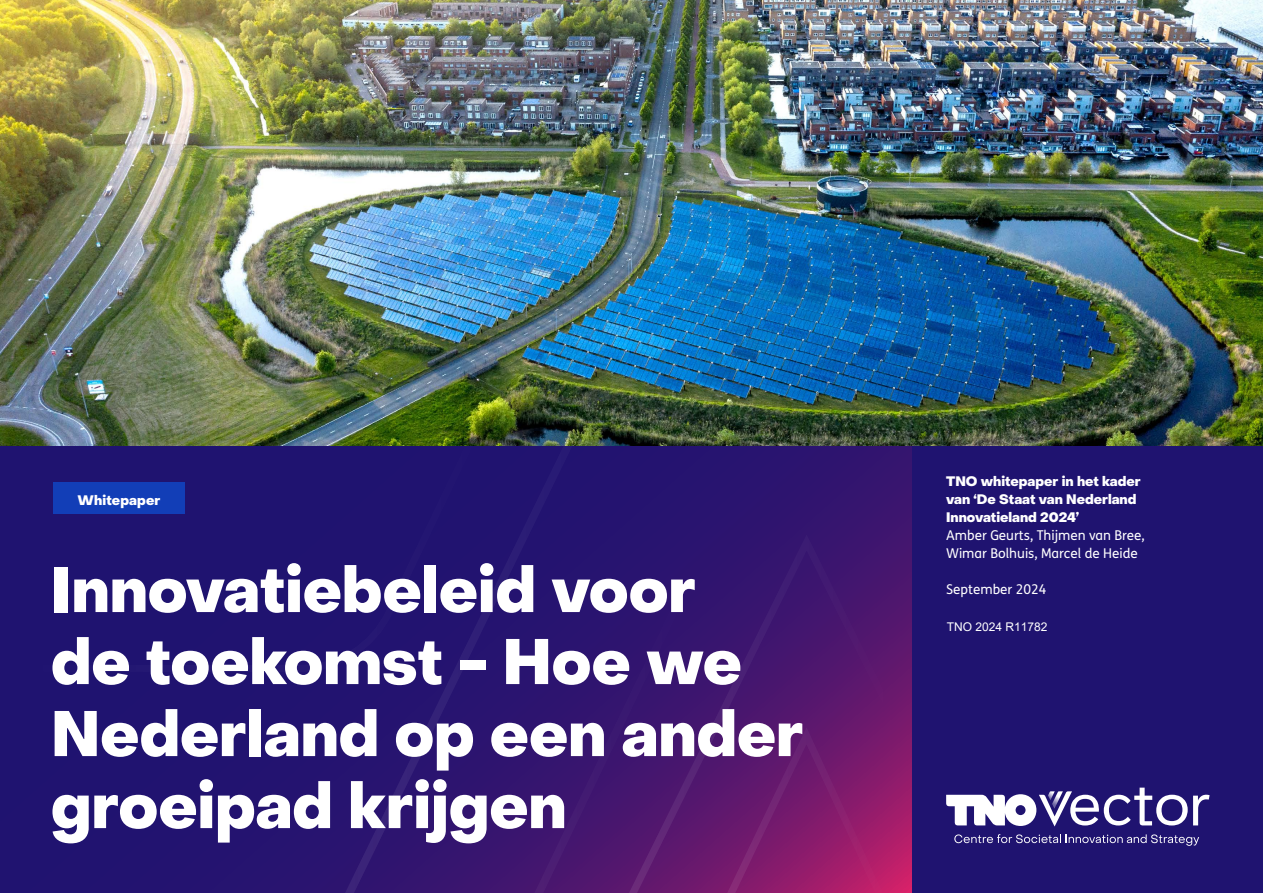
<style>
.page{position:relative;width:1263px;height:893px;background:#fff}
.page>*{position:absolute;margin:0;border:0;box-sizing:border-box;transform-origin:0 0}
.H1_Titel_Cover{font:800 63px/72px "PP Object Sans";color:#fff}
.BT1_broodtekst{font:13.5px/18px "FS Me Pro";color:#fff}
.H2_Paragraafkop{font:800 13.5px/18px "PP Object Sans";color:#fff}
.P-Label_wit{font:800 13.5px "PP Object Sans";letter-spacing:.01em;color:#fff}
.t1{font:12px "Arial";color:#fff}
</style>
<div class="page">
<img style="left:0;top:0;width:1263px;height:446px">
<svg style="left:0;top:446px;width:912px;height:447px;background:#24136f"></svg>
<svg style="left:280px;top:446px;width:437px;height:447px;background:#2b146f"></svg>
<svg style="left:589px;top:526px;width:322px;height:367px;background:#40166f"></svg>
<svg style="left:686px;top:719px;width:226px;height:174px;background:#791a6d"></svg>
<div style="left:0;top:446px;width:528px;height:230px;background:#1f1370"></div>
<div style="left:53px;top:483px;width:132px;height:31px;background:#123eb7"></div>
<div style="left:912px;top:446px;width:351px;height:447px;background:#1f1370"></div>
<svg style="left:954px;top:834px;width:245px;height:12px"></svg>
<svg style="left:946px;top:788px;width:263px;height:38px"></svg>
<p class="P-Label_wit" style="left:78px;top:492px;width:84px">Whitepaper</p>
<p class="H1_Titel_Cover" style="left:51px;top:555px;width:754px">Innovatiebeleid voor<br>de toekomst - Hoe we<br>Nederland op een ander groeipad krijgen</p>
<h2 class="H2_Paragraafkop" style="left:946px;top:473px;width:196px">TNO whitepaper in het kader van ‘De Staat van Nederland<br>Innovatieland 2024’</h2>
<p class="BT1_broodtekst" style="left:946px;top:526px;width:200px">Amber Geurts, Thijmen van Bree,<br>Wimar Bolhuis, Marcel de Heide</p>
<p class="BT1_broodtekst" style="left:946px;top:580px;width:102px">September 2024</p>
<p class="t1" style="left:947px;top:619px;width:102px">TNO 2024 R11782</p>
</div>
